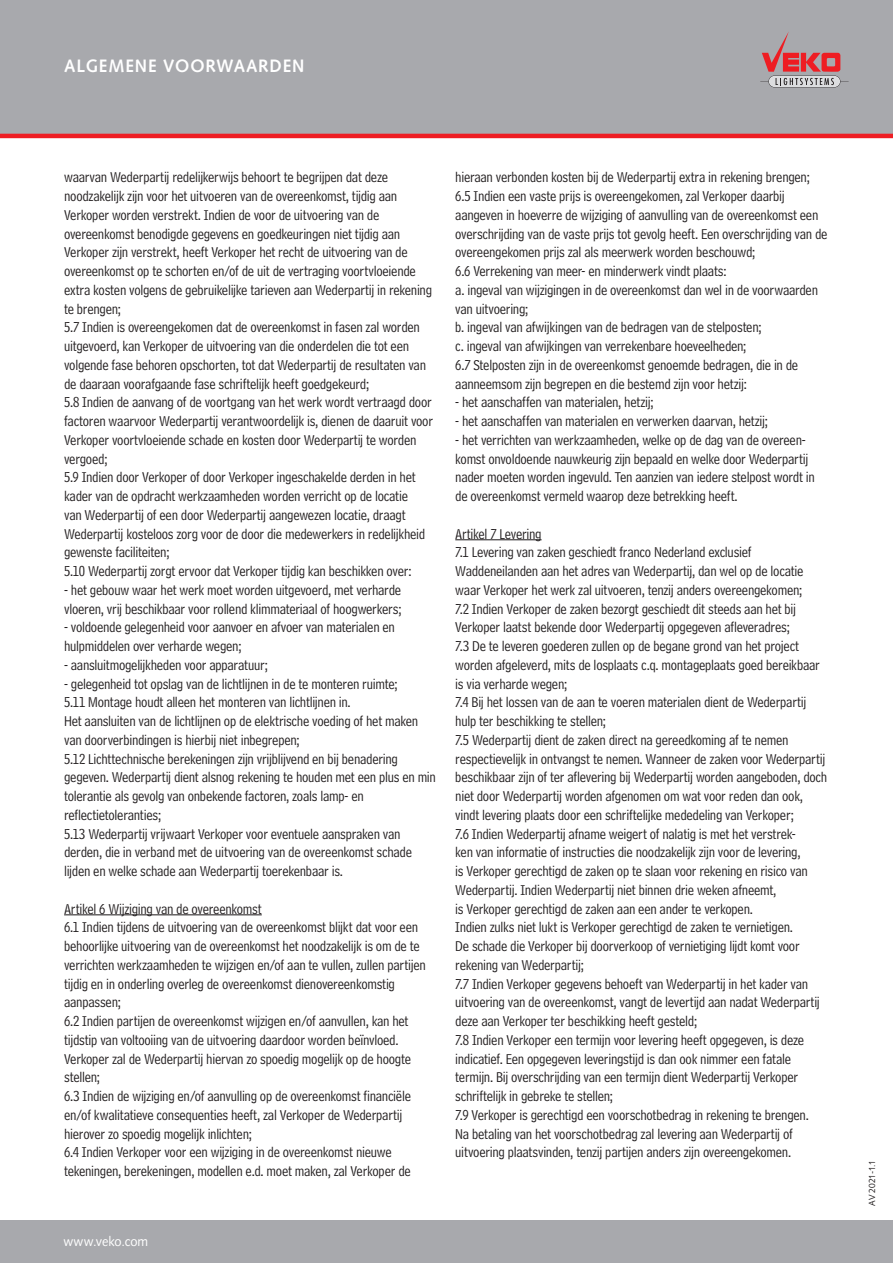
<style>
.page{position:relative;width:893px;height:1263px;background:#fff}
.page>*{position:absolute;margin:0;border:0;box-sizing:border-box;transform-origin:0 0}
.t1{font:700 18px "Syntax";letter-spacing:.05em;color:#fff;scale:.95 1}
.t2{font:15px/18.8px "Bell Centennial BT Address";letter-spacing:-.02em;color:#231f20;scale:.95 1}
.t3{font:13.5px "Syntax";letter-spacing:-.005em;color:#fff;scale:.95 1}
.t4{font:9px "Syntax";letter-spacing:-.005em;color:#231f20;scale:.93 1}
</style>
<div class="page">
<div style="left:0;top:0;width:893px;height:136px;background:#a8a9ad"></div>
<div style="left:0;top:1220px;width:893px;height:43px;background:#a8a9ad"></div>
<hr style="left:0;top:134px;width:893px;height:4px;background:#ee1d23">
<svg style="left:760px;top:32px;width:89px;height:55px"></svg>
<hr style="left:64px;top:914px;width:198px;height:1px;background:#231f20">
<hr style="left:455px;top:539px;width:87px;height:1px;background:#231f20">
<p class="t1" style="left:64px;top:55px;width:255px">ALGEMENE VOORWAARDEN</p>
<p class="t2" style="left:64px;top:168px;width:343px">waarvan Wederpartij redelijkerwijs behoort te begrijpen dat deze</p>
<p class="t2" style="left:64px;top:186px;width:352px">noodzakelijk zijn voor het uitvoeren van de overeenkomst, tijdig aan<br>Verkoper worden verstrekt. Indien de voor de uitvoering van de</p>
<p class="t2" style="left:64px;top:224px;width:389px">overeenkomst benodigde gegevens en goedkeuringen niet tijdig aan Verkoper zijn verstrekt, heeft Verkoper het recht de uitvoering van de overeenkomst op te schorten en/of de uit de vertraging voortvloeiende extra kosten volgens de gebruikelijke tarieven aan Wederpartij in rekening te brengen;</p>
<p class="t2" style="left:64px;top:318px;width:376px">5.7 Indien is overeengekomen dat de overeenkomst in fasen zal worden uitgevoerd, kan Verkoper de uitvoering van die onderdelen die tot een</p>
<p class="t2" style="left:64px;top:355px;width:382px">volgende fase behoren opschorten, tot dat Wederpartij de resultaten van de daaraan voorafgaande fase schriftelijk heeft goedgekeurd;</p>
<p class="t2" style="left:64px;top:393px;width:390px">5.8 Indien de aanvang of de voortgang van het werk wordt vertraagd door factoren waarvoor Wederpartij verantwoordelijk is, dienen de daaruit voor Verkoper voortvloeiende schade en kosten door Wederpartij te worden vergoed;</p>
<p class="t2" style="left:64px;top:468px;width:382px">5.9 Indien door Verkoper of door Verkoper ingeschakelde derden in het kader van de opdracht werkzaamheden worden verricht op de locatie van Wederpartij of een door Wederpartij aangewezen locatie, draagt Wederpartij kosteloos zorg voor de door die medewerkers in redelijkheid gewenste faciliteiten;</p>
<p class="t2" style="left:64px;top:561px;width:368px">5.10 Wederpartij zorgt ervoor dat Verkoper tijdig kan beschikken over:</p>
<p class="t2" style="left:64px;top:580px;width:356px">- het gebouw waar het werk moet worden uitgevoerd, met verharde</p>
<p class="t2" style="left:64px;top:599px;width:357px">vloeren, vrij beschikbaar voor rollend klimmateriaal of hoogwerkers;</p>
<p class="t2" style="left:64px;top:618px;width:350px">- voldoende gelegenheid voor aanvoer en afvoer van materialen en</p>
<p class="t2" style="left:64px;top:636px;width:188px">hulpmiddelen over verharde wegen;</p>
<p class="t2" style="left:64px;top:655px;width:216px">- aansluitmogelijkheden voor apparatuur;</p>
<p class="t2" style="left:64px;top:674px;width:353px">- gelegenheid tot opslag van de lichtlijnen in de te monteren ruimte;</p>
<p class="t2" style="left:64px;top:693px;width:303px">5.11 Montage houdt alleen het monteren van lichtlijnen in.</p>
<p class="t2" style="left:64px;top:711px;width:374px">Het aansluiten van de lichtlijnen op de elektrische voeding of het maken van doorverbindingen is hierbij niet inbegrepen;</p>
<p class="t2" style="left:64px;top:749px;width:353px">5.12 Lichttechnische berekeningen zijn vrijblijvend en bij benadering</p>
<p class="t2" style="left:64px;top:768px;width:393px">gegeven. Wederpartij dient alsnog rekening te houden met een plus en min tolerantie als gevolg van onbekende factoren, zoals lamp- en</p>
<p class="t2" style="left:64px;top:805px;width:104px">reflectietoleranties;</p>
<p class="t2" style="left:64px;top:824px;width:356px">5.13 Wederpartij vrijwaart Verkoper voor eventuele aanspraken van</p>
<p class="t2" style="left:64px;top:843px;width:368px">derden, die in verband met de uitvoering van de overeenkomst schade lijden en welke schade aan Wederpartij toerekenbaar is.</p>
<p class="t2" style="left:64px;top:899px;width:210px">Artikel 6 Wijziging van de overeenkomst</p>
<p class="t2" style="left:64px;top:918px;width:382px">6.1 Indien tijdens de uitvoering van de overeenkomst blijkt dat voor een behoorlijke uitvoering van de overeenkomst het noodzakelijk is om de te verrichten werkzaamheden te wijzigen en/of aan te vullen, zullen partijen tijdig en in onderling overleg de overeenkomst dienovereenkomstig</p>
<p class="t2" style="left:64px;top:993px;width:62px">aanpassen;</p>
<p class="t2" style="left:64px;top:1011px;width:364px">6.2 Indien partijen de overeenkomst wijzigen en/of aanvullen, kan het</p>
<p class="t2" style="left:64px;top:1030px;width:367px">tijdstip van voltooiing van de uitvoering daardoor worden beïnvloed.<br>Verkoper zal de Wederpartij hiervan zo spoedig mogelijk op de hoogte</p>
<p class="t2" style="left:64px;top:1068px;width:40px">stellen;</p>
<p class="t2" style="left:64px;top:1086px;width:367px">6.3 Indien de wijziging en/of aanvulling op de overeenkomst financiële</p>
<p class="t2" style="left:64px;top:1105px;width:358px">en/of kwalitatieve consequenties heeft, zal Verkoper de Wederpartij</p>
<p class="t2" style="left:64px;top:1124px;width:200px">hierover zo spoedig mogelijk inlichten;</p>
<p class="t2" style="left:64px;top:1143px;width:346px">6.4 Indien Verkoper voor een wijziging in de overeenkomst nieuwe</p>
<p class="t2" style="left:64px;top:1161px;width:366px">tekeningen, berekeningen, modellen e.d. moet maken, zal Verkoper de</p>
<p class="t2" style="left:455px;top:168px;width:375px">hieraan verbonden kosten bij de Wederpartij extra in rekening brengen;</p>
<p class="t2" style="left:455px;top:186px;width:348px">6.5 Indien een vaste prijs is overeengekomen, zal Verkoper daarbij</p>
<p class="t2" style="left:455px;top:205px;width:393px">aangeven in hoeverre de wijziging of aanvulling van de overeenkomst een overschrijding van de vaste prijs tot gevolg heeft. Een overschrijding van de overeengekomen prijs zal als meerwerk worden beschouwd;</p>
<p class="t2" style="left:455px;top:261px;width:288px">6.6 Verrekening van meer- en minderwerk vindt plaats:</p>
<p class="t2" style="left:455px;top:280px;width:383px">a. ingeval van wijzigingen in de overeenkomst dan wel in de voorwaarden van uitvoering;</p>
<p class="t2" style="left:455px;top:318px;width:324px">b. ingeval van afwijkingen van de bedragen van de stelposten;</p>
<p class="t2" style="left:455px;top:336px;width:308px">c. ingeval van afwijkingen van verrekenbare hoeveelheden;</p>
<p class="t2" style="left:455px;top:355px;width:363px">6.7 Stelposten zijn in de overeenkomst genoemde bedragen, die in de</p>
<p class="t2" style="left:455px;top:374px;width:309px">aanneemsom zijn begrepen en die bestemd zijn voor hetzij:</p>
<p class="t2" style="left:455px;top:393px;width:211px">- het aanschaffen van materialen, hetzij;</p>
<p class="t2" style="left:455px;top:411px;width:331px">- het aanschaffen van materialen en verwerken daarvan, hetzij;</p>
<p class="t2" style="left:455px;top:430px;width:380px">- het verrichten van werkzaamheden, welke op de dag van de overeen&shy;komst onvoldoende nauwkeurig zijn bepaald en welke door Wederpartij nader moeten worden ingevuld. Ten aanzien van iedere stelpost wordt in de overeenkomst vermeld waarop deze betrekking heeft.</p>
<p class="t2" style="left:455px;top:524px;width:92px">Artikel 7 Levering</p>
<p class="t2" style="left:455px;top:543px;width:368px">7.1 Levering van zaken geschiedt franco Nederland exclusief<br>Waddeneilanden aan het adres van Wederpartij, dan wel op de locatie waar Verkoper het werk zal uitvoeren, tenzij anders overeengekomen;</p>
<p class="t2" style="left:455px;top:599px;width:360px">7.2 Indien Verkoper de zaken bezorgt geschiedt dit steeds aan het bij<br>Verkoper laatst bekende door Wederpartij opgegeven afleveradres;</p>
<p class="t2" style="left:455px;top:636px;width:363px">7.3 De te leveren goederen zullen op de begane grond van het project</p>
<p class="t2" style="left:455px;top:655px;width:385px">worden afgeleverd, mits de losplaats c.q. montageplaats goed bereikbaar is via verharde wegen;</p>
<p class="t2" style="left:455px;top:693px;width:371px">7.4 Bij het lossen van de aan te voeren materialen dient de Wederpartij hulp ter beschikking te stellen;</p>
<p class="t2" style="left:455px;top:730px;width:352px">7.5 Wederpartij dient de zaken direct na gereedkoming af te nemen</p>
<p class="t2" style="left:455px;top:749px;width:393px">respectievelijk in ontvangst te nemen. Wanneer de zaken voor Wederpartij beschikbaar zijn of ter aflevering bij Wederpartij worden aangeboden, doch niet door Wederpartij worden afgenomen om wat voor reden dan ook, vindt levering plaats door een schriftelijke mededeling van Verkoper;</p>
<p class="t2" style="left:455px;top:824px;width:373px">7.6 Indien Wederpartij afname weigert of nalatig is met het verstrek&shy;ken van informatie of instructies die noodzakelijk zijn voor de levering, is Verkoper gerechtigd de zaken op te slaan voor rekening en risico van Wederpartij. Indien Wederpartij niet binnen drie weken afneemt,<br>is Verkoper gerechtigd de zaken aan een ander te verkopen.<br>Indien zulks niet lukt is Verkoper gerechtigd de zaken te vernietigen.<br>De schade die Verkoper bij doorverkoop of vernietiging lijdt komt voor</p>
<p class="t2" style="left:455px;top:955px;width:137px">rekening van Wederpartij;</p>
<p class="t2" style="left:455px;top:974px;width:385px">7.7 Indien Verkoper gegevens behoeft van Wederpartij in het kader van uitvoering van de overeenkomst, vangt de levertijd aan nadat Wederpartij deze aan Verkoper ter beschikking heeft gesteld;</p>
<p class="t2" style="left:455px;top:1030px;width:369px">7.8 Indien Verkoper een termijn voor levering heeft opgegeven, is deze</p>
<p class="t2" style="left:455px;top:1049px;width:355px">indicatief. Een opgegeven leveringstijd is dan ook nimmer een fatale</p>
<p class="t2" style="left:455px;top:1068px;width:362px">termijn. Bij overschrijding van een termijn dient Wederpartij Verkoper</p>
<p class="t2" style="left:455px;top:1086px;width:168px">schriftelijk in gebreke te stellen;</p>
<p class="t2" style="left:455px;top:1105px;width:374px">7.9 Verkoper is gerechtigd een voorschotbedrag in rekening te brengen.</p>
<p class="t2" style="left:455px;top:1124px;width:357px">Na betaling van het voorschotbedrag zal levering aan Wederpartij of</p>
<p class="t2" style="left:455px;top:1143px;width:355px">uitvoering plaatsvinden, tenzij partijen anders zijn overeengekomen.</p>
<p class="t3" style="left:63px;top:1233px;width:91px">www.veko.com</p>
<p class="t4" style="left:867px;top:1205px;width:50px;rotate:-90deg">AV 2021-1.1</p>
</div>
